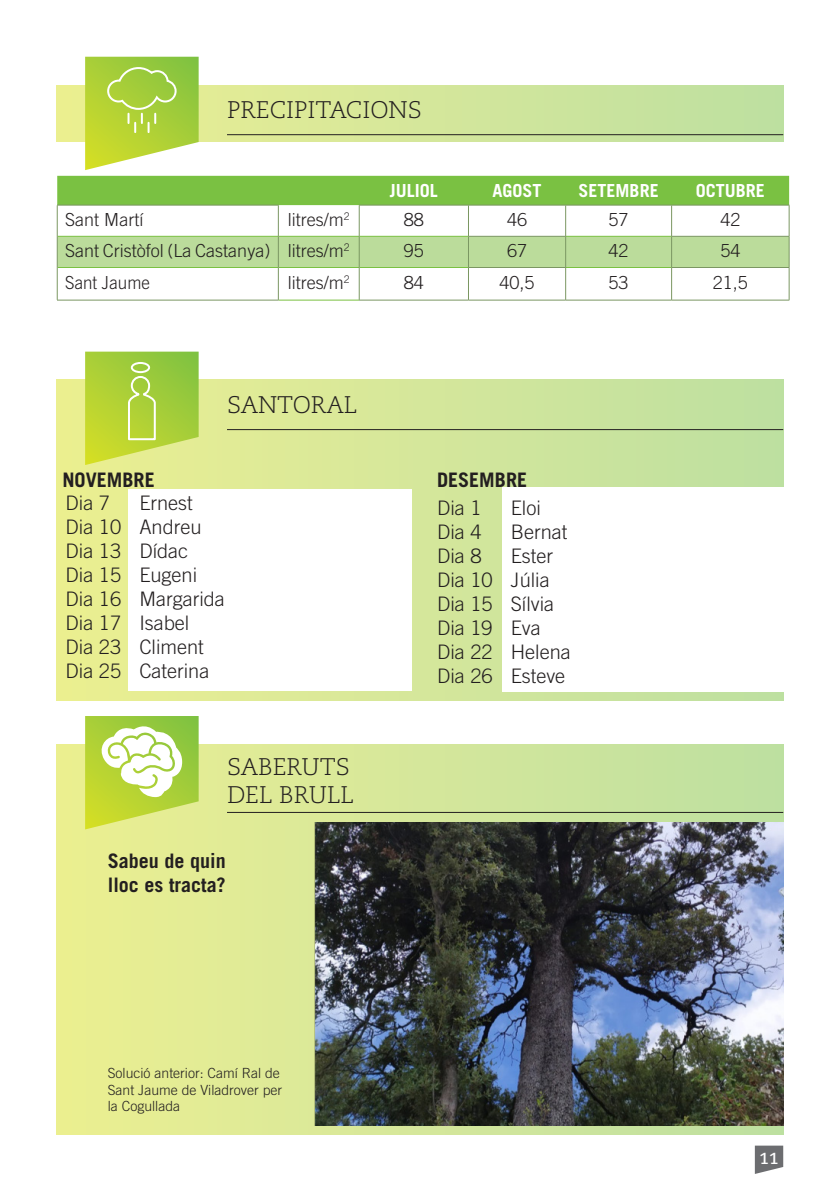
<style>
.page{position:relative;width:840px;height:1191px;background:#fff}
.page>*{position:absolute;margin:0;border:0;box-sizing:border-box;transform-origin:0 0}
.t1{font:300 24px/28.8px "Caecilia LT Std";color:#231f20}
.Trade_gothic_10_ligh{font:300 20px/24px "Trade Gothic LT Std";color:#231f20}
.Peu_firma_foto_Trade{font:700 20px/24px "Trade Gothic LT Std";color:#231f20}
.Trade_gothic_10_bold{font:700 20px "Trade Gothic LT Std";color:#231f20}
.Trade_gothic_9_light{font:300 18px "Trade Gothic LT Std";color:#231f20}
.Trade_gothic_9_light-2{font:700 18px "Trade Gothic LT Std";color:#fff}
.Trade_gothic_9_light-3{font:300 18px "Trade Gothic LT Std";color:#231f20;scale:.94 1}
.t2{font:700 16px "Caecilia LT Std";color:#fff}
.Peu_firma_foto_Trade-2{font:300 14px/16.8px "Trade Gothic LT Std";color:#231f20}
</style>
<div class="page">
<svg style="left:754px;top:1145px;width:28px;height:29px"></svg>
<svg style="left:57px;top:85px;width:725px;height:57px;background:#d0e59a"></svg>
<hr style="left:227px;top:134px;width:555px;height:1px;background:#231f20">
<svg style="left:85px;top:57px;width:113px;height:113px;background:#b7d656"></svg>
<div style="left:57px;top:744px;width:725px;height:390px;background:linear-gradient(to right,#ecef92,#bedfa1)"></div>
<div style="left:57px;top:380px;width:725px;height:320px;background:linear-gradient(to right,#edef95,#bddfa1)"></div>
<hr style="left:227px;top:429px;width:555px;height:1px;background:#231f20">
<svg style="left:85px;top:351px;width:113px;height:114px;background:#b4d449"></svg>
<div style="left:57px;top:176px;width:731px;height:29px;background:#7ac142"></div>
<div style="left:58px;top:237px;width:730px;height:30px;background:#bbdc9b"></div>
<hr style="left:57px;top:236px;width:221px;height:1px;background:#7ac142">
<hr style="left:278px;top:236px;width:81px;height:1px;background:#7ac142">
<hr style="left:359px;top:236px;width:109px;height:1px;background:#7ac142">
<hr style="left:565px;top:236px;width:106px;height:1px;background:#7ac142">
<hr style="left:57px;top:267px;width:221px;height:1px;background:#7ac142">
<hr style="left:278px;top:267px;width:81px;height:1px;background:#7ac142">
<hr style="left:359px;top:267px;width:109px;height:1px;background:#7ac142">
<hr style="left:565px;top:267px;width:106px;height:1px;background:#7ac142">
<hr style="left:278px;top:300px;width:81px;height:1px;background:#7ac142">
<hr style="left:468px;top:205px;width:1px;height:31px;background:#7b9762">
<hr style="left:671px;top:205px;width:1px;height:31px;background:#7b9762">
<hr style="left:359px;top:205px;width:109px;height:1px;background:#7b9762">
<hr style="left:358px;top:205px;width:1px;height:31px;background:#7b9762">
<hr style="left:468px;top:205px;width:97px;height:1px;background:#7b9762">
<hr style="left:565px;top:205px;width:106px;height:1px;background:#7b9762">
<hr style="left:565px;top:205px;width:1px;height:31px;background:#7b9762">
<hr style="left:671px;top:205px;width:118px;height:1px;background:#7b9762">
<hr style="left:788px;top:205px;width:1px;height:31px;background:#7b9762">
<hr style="left:358px;top:236px;width:1px;height:31px;background:#7b9762">
<hr style="left:358px;top:267px;width:1px;height:33px;background:#7b9762">
<hr style="left:359px;top:300px;width:109px;height:1px;background:#7b9762">
<hr style="left:565px;top:300px;width:106px;height:1px;background:#7b9762">
<hr style="left:468px;top:268px;width:1px;height:32px;background:#7b9762">
<hr style="left:565px;top:268px;width:1px;height:32px;background:#7b9762">
<hr style="left:671px;top:268px;width:1px;height:32px;background:#7b9762">
<hr style="left:788px;top:268px;width:1px;height:32px;background:#7b9762">
<hr style="left:468px;top:300px;width:97px;height:1px;background:#7b9762">
<hr style="left:671px;top:300px;width:118px;height:1px;background:#7b9762">
<hr style="left:468px;top:236px;width:97px;height:1px;background:#7b9762">
<hr style="left:468px;top:236px;width:1px;height:31px;background:#7b9762">
<hr style="left:565px;top:236px;width:1px;height:31px;background:#7b9762">
<hr style="left:671px;top:236px;width:118px;height:1px;background:#7b9762">
<hr style="left:671px;top:236px;width:1px;height:31px;background:#7b9762">
<hr style="left:788px;top:236px;width:1px;height:31px;background:#7b9762">
<hr style="left:468px;top:267px;width:97px;height:1px;background:#7b9762">
<hr style="left:671px;top:267px;width:118px;height:1px;background:#7b9762">
<hr style="left:57px;top:205px;width:221px;height:1px;background:#7b9762">
<hr style="left:57px;top:205px;width:1px;height:31px;background:#7b9762">
<hr style="left:278px;top:205px;width:1px;height:31px;background:#7b9762">
<hr style="left:57px;top:236px;width:1px;height:31px;background:#7b9762">
<hr style="left:278px;top:236px;width:1px;height:31px;background:#7b9762">
<hr style="left:57px;top:267px;width:1px;height:33px;background:#7b9762">
<hr style="left:278px;top:267px;width:1px;height:33px;background:#7b9762">
<hr style="left:57px;top:300px;width:221px;height:1px;background:#7b9762">
<div style="left:128px;top:489px;width:283px;height:201px;background:#fff"></div>
<div style="left:502px;top:488px;width:283px;height:204px;background:#fff"></div>
<hr style="left:227px;top:812px;width:555px;height:1px;background:#231f20">
<svg style="left:85px;top:716px;width:113px;height:113px"></svg>
<img style="left:314px;top:822px;width:468px;height:303px">
<p class="t1" style="left:227px;top:96px;width:196px">PRECIPITACIONS</p>
<p class="Trade_gothic_9_light-2" style="left:389px;top:179px;width:49px">JULIOL</p>
<p class="Trade_gothic_9_light-2" style="left:492px;top:179px;width:51px">AGOST</p>
<p class="Trade_gothic_9_light-2" style="left:578px;top:179px;width:82px">SETEMBRE</p>
<p class="Trade_gothic_9_light-2" style="left:695px;top:179px;width:71px">OCTUBRE</p>
<p class="Trade_gothic_9_light" style="left:65px;top:209px;width:80px">Sant Martí</p>
<p class="Trade_gothic_9_light" style="left:288px;top:209px;width:63px">litres/m<sup>2</sup></p>
<p class="Trade_gothic_9_light" style="left:403px;top:209px;width:22px">88</p>
<p class="Trade_gothic_9_light" style="left:506px;top:209px;width:22px">46</p>
<p class="Trade_gothic_9_light" style="left:608px;top:209px;width:22px">57</p>
<p class="Trade_gothic_9_light" style="left:720px;top:209px;width:22px">42</p>
<p class="Trade_gothic_9_light" style="left:65px;top:240px;width:206px">Sant Cristòfol (La Castanya)</p>
<p class="Trade_gothic_9_light" style="left:288px;top:240px;width:63px">litres/m<sup>2</sup></p>
<p class="Trade_gothic_9_light" style="left:403px;top:240px;width:22px">95</p>
<p class="Trade_gothic_9_light" style="left:506px;top:240px;width:22px">67</p>
<p class="Trade_gothic_9_light" style="left:608px;top:240px;width:22px">42</p>
<p class="Trade_gothic_9_light" style="left:720px;top:240px;width:22px">54</p>
<p class="Trade_gothic_9_light-3" style="left:65px;top:271px;width:92px">Sant Jaume</p>
<p class="Trade_gothic_9_light" style="left:288px;top:271px;width:63px">litres/m<sup>2</sup></p>
<p class="Trade_gothic_9_light" style="left:403px;top:271px;width:22px">84</p>
<p class="Trade_gothic_9_light" style="left:499px;top:271px;width:37px">40,5</p>
<p class="Trade_gothic_9_light" style="left:608px;top:271px;width:22px">53</p>
<p class="Trade_gothic_9_light" style="left:712px;top:271px;width:37px">21,5</p>
<p class="t1" style="left:227px;top:391px;width:132px">SANTORAL</p>
<p class="Trade_gothic_10_bold" style="left:62px;top:467px;width:94px">NOVEMBRE</p>
<p class="Trade_gothic_10_bold" style="left:437px;top:467px;width:92px">DESEMBRE</p>
<p class="Trade_gothic_10_ligh" style="left:65px;top:490px;width:46px">Dia 7</p>
<p class="Trade_gothic_10_ligh" style="left:65px;top:514px;width:57px;text-align:justify">Dia 10<br>Dia 13<br>Dia 15</p>
<p class="Trade_gothic_10_ligh" style="left:65px;top:586px;width:57px">Dia 16</p>
<p class="Trade_gothic_10_ligh" style="left:65px;top:610px;width:57px">Dia 17</p>
<p class="Trade_gothic_10_ligh" style="left:65px;top:634px;width:57px">Dia 23</p>
<p class="Trade_gothic_10_ligh" style="left:65px;top:658px;width:57px">Dia 25</p>
<p class="Trade_gothic_10_ligh" style="left:139px;top:490px;width:55px">Ernest</p>
<p class="Trade_gothic_10_ligh" style="left:139px;top:514px;width:64px">Andreu</p>
<p class="Trade_gothic_10_ligh" style="left:139px;top:538px;width:50px">Dídac</p>
<p class="Trade_gothic_10_ligh" style="left:139px;top:562px;width:59px">Eugeni</p>
<p class="Trade_gothic_10_ligh" style="left:139px;top:586px;width:87px">Margarida</p>
<p class="Trade_gothic_10_ligh" style="left:139px;top:610px;width:51px">Isabel</p>
<p class="Trade_gothic_10_ligh" style="left:139px;top:634px;width:66px">Climent</p>
<p class="Trade_gothic_10_ligh" style="left:139px;top:658px;width:71px">Caterina</p>
<p class="Trade_gothic_10_ligh" style="left:437px;top:495px;width:46px">Dia 1</p>
<p class="Trade_gothic_10_ligh" style="left:437px;top:519px;width:57px">Dia 4<br>Dia 8<br>Dia 10</p>
<p class="Trade_gothic_10_ligh" style="left:437px;top:591px;width:57px">Dia 15</p>
<p class="Trade_gothic_10_ligh" style="left:437px;top:615px;width:57px">Dia 19</p>
<p class="Trade_gothic_10_ligh" style="left:437px;top:639px;width:57px">Dia 22</p>
<p class="Trade_gothic_10_ligh" style="left:437px;top:663px;width:57px">Dia 26</p>
<p class="Trade_gothic_10_ligh" style="left:510px;top:495px;width:31px">Eloi</p>
<p class="Trade_gothic_10_ligh" style="left:510px;top:519px;width:58px">Bernat</p>
<p class="Trade_gothic_10_ligh" style="left:510px;top:543px;width:44px">Ester</p>
<p class="Trade_gothic_10_ligh" style="left:510px;top:567px;width:40px">Júlia</p>
<p class="Trade_gothic_10_ligh" style="left:510px;top:591px;width:45px">Sílvia</p>
<p class="Trade_gothic_10_ligh" style="left:510px;top:615px;width:31px">Eva</p>
<p class="Trade_gothic_10_ligh" style="left:510px;top:639px;width:61px">Helena</p>
<p class="Trade_gothic_10_ligh" style="left:510px;top:663px;width:56px">Esteve</p>
<p class="t1" style="left:227px;top:752px;width:128px">SABERUTS<br>DEL BRULL</p>
<p class="Peu_firma_foto_Trade" style="left:108px;top:849px;width:119px">Sabeu de quin lloc es tracta?</p>
<p class="Peu_firma_foto_Trade-2" style="left:108px;top:1064px;width:176px">Solució anterior: Camí Ral de<br>Sant Jaume de Viladrover per la Cogullada</p>
<p class="t2" style="left:759px;top:1148px;width:20px">11</p>
</div>
